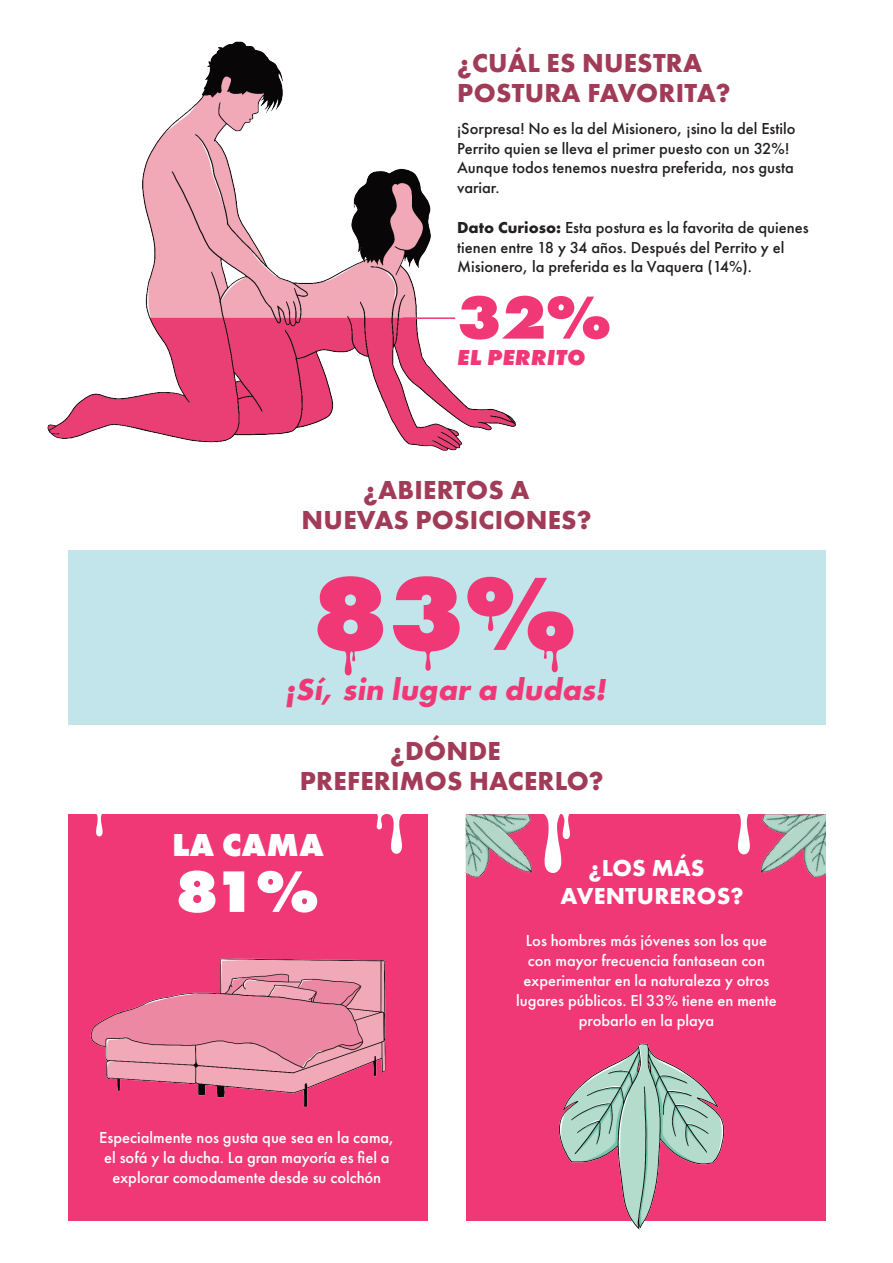
<style>
.page{position:relative;width:893px;height:1263px;background:#fff}
.page>*{position:absolute;margin:0;border:0;box-sizing:border-box;transform-origin:0 0}
.t1{font:800 63px "Futura PT";color:#ef3875}
.t2{font:800 33px "Futura PT";letter-spacing:.01em;color:#fff}
.t3{font:700 31.5px "Futura PT";color:#ef3875}
.t4{font:700 27px "Futura PT";letter-spacing:.01em;color:#a03b58}
.t5{font:700 24px "Futura PT";letter-spacing:.01em;color:#fff}
.t6{font:italic 800 22.5px "Futura PT";letter-spacing:.01em;color:#ef3875}
.t7{font:500 16.5px/19.8px "Futura PT";color:#231f20}
.t8{font:500 16.5px/19.8px "Futura PT";color:#fff;text-align:center}
.s1{font-weight:700}
</style>
<div class="page">
<div style="left:68px;top:814px;width:360px;height:406px;background:#ef3875"></div>
<div style="left:466px;top:814px;width:360px;height:406px;background:#ef3875"></div>
<div style="left:68px;top:550px;width:758px;height:175px;background:#c2e4eb"></div>
<img style="left:47px;top:41px;width:469px;height:410px">
<img style="left:90px;top:898px;width:296px;height:210px">
<img style="left:517px;top:1043px;width:241px;height:187px">
<img style="left:760px;top:814px;width:66px;height:64px">
<img style="left:466px;top:814px;width:67px;height:64px">
<svg style="left:96px;top:814px;width:7px;height:23px"></svg>
<svg style="left:738px;top:814px;width:12px;height:41px"></svg>
<svg style="left:376px;top:814px;width:27px;height:40px"></svg>
<svg style="left:544px;top:814px;width:26px;height:59px"></svg>
<svg style="left:317px;top:576px;width:256px;height:100px"></svg>
<svg style="left:179px;top:870px;width:138px;height:43px"></svg>
<hr style="left:403px;top:317px;width:52px;height:2px;background:#ef3875">
<p class="t4" style="left:457px;top:45px;width:247px">¿CUÁL ES NUESTRA</p>
<p class="t4" style="left:457px;top:75px;width:275px">POSTURA FAVORITA?</p>
<p class="t7" style="left:457px;top:118px;width:340px">¡Sorpresa! No es la del Misionero, ¡sino la del Estilo</p>
<p class="t7" style="left:457px;top:138px;width:334px">Perrito quien se lleva el primer puesto con un 32%!</p>
<p class="t7" style="left:457px;top:158px;width:338px">Aunque todos tenemos nuestra preferida, nos gusta variar.</p>
<p class="t7" style="left:457px;top:217px;width:353px"><span class="s1">Dato Curioso:</span> Esta postura es la favorita de quienes tienen entre 18 y 34 años. Después del Perrito y el<br>Misionero, la preferida es la Vaquera (14%).</p>
<p class="t1" style="left:457px;top:277px;width:155px">32%</p>
<p class="t6" style="left:457px;top:343px;width:130px">EL PERRITO</p>
<p class="t4" style="left:363px;top:473px;width:168px">¿ABIERTOS A</p>
<p class="t4" style="left:302px;top:503px;width:291px">NUEVAS POSICIONES?</p>
<p class="t3" style="left:285px;top:669px;width:328px">¡Sí, sin lugar a dudas!</p>
<p class="t4" style="left:390px;top:734px;width:112px">¿DÓNDE</p>
<p class="t4" style="left:300px;top:764px;width:305px">PREFERIMOS HACERLO?</p>
<p class="t2" style="left:172px;top:824px;width:153px">LA CAMA</p>
<p class="t8" style="left:99px;top:1128px;width:297px">Especialmente nos gusta que sea en la cama, el sofá y la ducha. La gran mayoría es fiel a explorar comodamente desde su colchón</p>
<p class="t5" style="left:588px;top:852px;width:117px">¿LOS MÁS</p>
<p class="t5" style="left:561px;top:881px;width:185px">AVENTUREROS?</p>
<p class="t8" style="left:526px;top:931px;width:243px">Los hombres más jóvenes son los que</p>
<p class="t8" style="left:528px;top:951px;width:239px">con mayor frecuencia fantasean con</p>
<p class="t8" style="left:524px;top:971px;width:247px">experimentar en la naturaleza y otros</p>
<p class="t8" style="left:516px;top:990px;width:262px">lugares públicos. El 33% tiene en mente probarlo en la playa</p>
</div>
